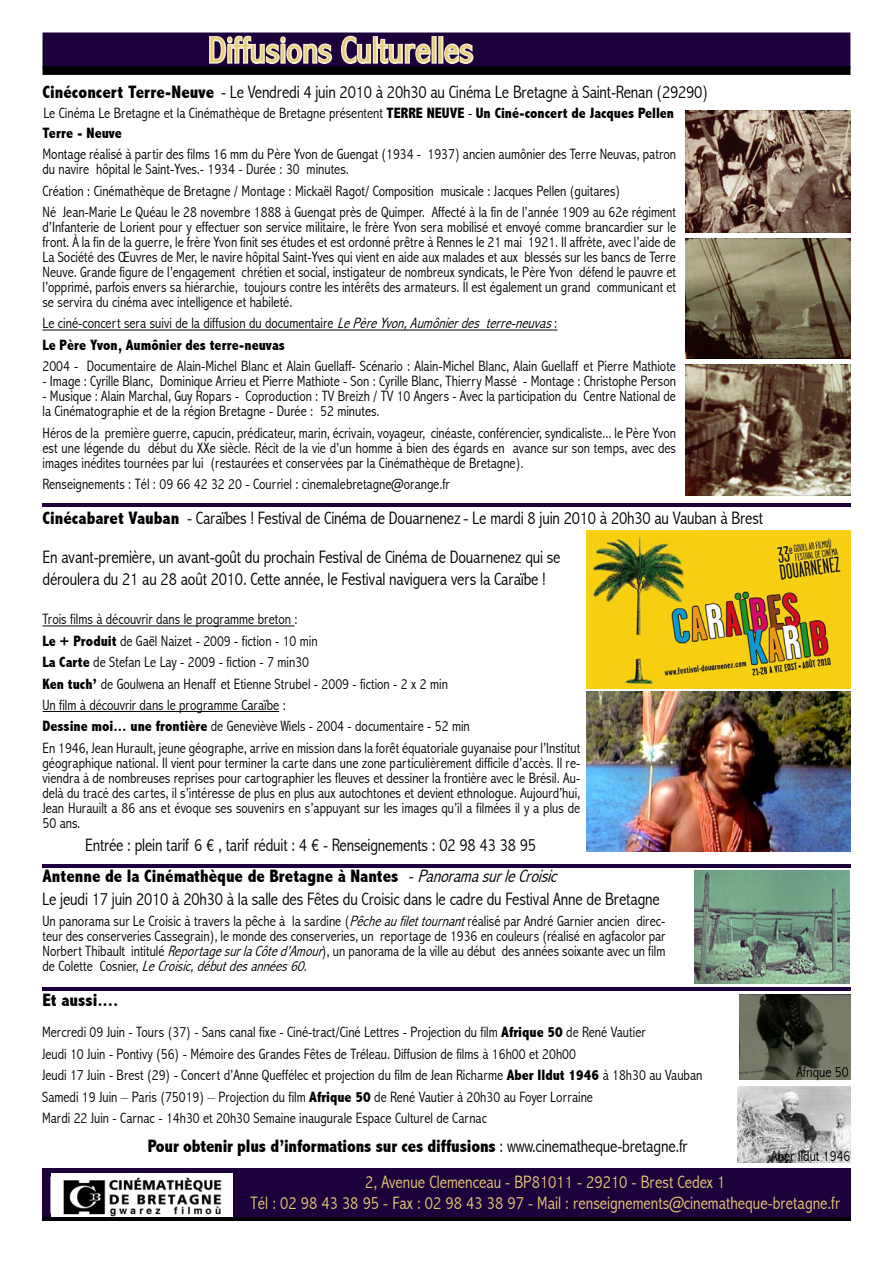
<style>
.page{position:relative;width:893px;height:1263px;background:#fff}
.page>*{position:absolute;margin:0;border:0;box-sizing:border-box;transform-origin:0 0}
.t1{font:300 condensed 36px "Abadi";letter-spacing:.02em;color:#e7c975}
.t2{font:300 condensed 18px/21.6px "Abadi";letter-spacing:-.01em;color:#000}
.t3{font:800 condensed 18px "Abadi";color:#000}
.t4{font:300 condensed 18px/21.6px "Abadi";color:#e7c975;text-align:center}
.t5{font:italic 300 condensed 18px "Abadi";color:#000}
.t6{font:300 condensed 15px/15px "Abadi";color:#000}
.t7{font:800 condensed 15px "Abadi";color:#000}
.s1{font-weight:800}
.s2{font-style:italic}
.s3{font-style:normal}
.s4{font-weight:300}
</style>
<div class="page">
<div style="left:43px;top:33px;width:807px;height:36px;background:#1c003b"></div>
<div style="left:43px;top:66px;width:807px;height:9px;background:#000"></div>
<svg style="left:209px;top:35px;width:222px;height:29px"></svg>
<div style="left:431px;top:36px;width:6px;height:28px;border:3px solid #f8eed4"></div>
<div style="left:438px;top:36px;width:5px;height:28px;border:3px solid #f8eed4"></div>
<svg style="left:442px;top:41px;width:32px;height:23px"></svg>
<hr style="left:42px;top:503px;width:808px;height:4px;background:#1c003b">
<img style="left:43px;top:1169px;width:807px;height:51px">
<img style="left:51px;top:1173px;width:181px;height:43px">
<hr style="left:43px;top:864px;width:808px;height:4px;background:#1c003b">
<hr style="left:43px;top:625px;width:252px;height:1px;background:#000">
<hr style="left:43px;top:711px;width:236px;height:1px;background:#000">
<img style="left:587px;top:530px;width:264px;height:158px">
<img style="left:587px;top:691px;width:264px;height:160px">
<hr style="left:43px;top:330px;width:514px;height:1px;background:#000">
<img style="left:686px;top:111px;width:165px;height:122px">
<img style="left:686px;top:238px;width:164px;height:120px">
<img style="left:685px;top:364px;width:165px;height:131px">
<img style="left:694px;top:871px;width:156px;height:112px">
<hr style="left:43px;top:987px;width:808px;height:4px;background:#1c003b">
<img style="left:740px;top:995px;width:110px;height:84px">
<img style="left:738px;top:1086px;width:112px;height:77px">
<h1 class="t1" style="left:208px;top:29px;width:266px">Diffusions Culturelles</h1>
<p class="t2" style="left:43px;top:81px;width:667px"><span class="s1">Cinéconcert Terre-Neuve</span> - Le Vendredi 4 juin 2010 à 20h30 au Cinéma Le Bretagne à Saint-Renan (29290)</p>
<p class="t6" style="left:43px;top:105px;width:632px">Le Cinéma Le Bretagne et la Cinémathèque de Bretagne présentent <span class="s1">TERRE NEUVE</span> - <span class="s1">Un Ciné-concert de Jacques Pellen</span></p>
<p class="t7" style="left:43px;top:124px;width:81px">Terre - Neuve</p>
<p class="t6" style="left:43px;top:147px;width:635px">Montage réalisé à partir des films 16 mm du Père Yvon de Guengat (1934 - 1937) ancien aumônier des Terre Neuvas, patron du navire hôpital le Saint-Yves.- 1934 - Durée : 30 minutes.</p>
<p class="t6" style="left:43px;top:180px;width:635px;line-height:21.5px">Création : Cinémathèque de Bretagne / Montage : Mickaël Ragot/ Composition musicale : Jacques Pellen (guitares)<br>Né Jean-Marie Le Quéau le 28 novembre 1888 à Guengat près de Quimper. Affecté à la fin de l’année 1909 au 62e régiment</p>
<p class="t6" style="left:43px;top:220px;width:635px;text-align:justify">d’Infanterie de Lorient pour y effectuer son service militaire, le frère Yvon sera mobilisé et envoyé comme brancardier sur le front. À la fin de la guerre, le frère Yvon finit ses études et est ordonné prêtre à Rennes le 21 mai 1921. Il affrète, avec l’aide de La Société des Œuvres de Mer, le navire hôpital Saint-Yves qui vient en aide aux malades et aux blessés sur les bancs de Terre Neuve. Grande figure de l’engagement chrétien et social, instigateur de nombreux syndicats, le Père Yvon défend le pauvre et l’opprimé, parfois envers sa hiérarchie, toujours contre les intérêts des armateurs. Il est également un grand communicant et se servira du cinéma avec intelligence et habileté.</p>
<p class="t6" style="left:43px;top:313px;width:516px;line-height:21.5px">Le ciné-concert sera suivi de la diffusion du documentaire <span class="s2">LePèreYvon,Aumônierdes terre-neuvas</span>:<br><span class="s1">Le Père Yvon, Aumônier des terre-neuvas</span></p>
<p class="t6" style="left:43px;top:359px;width:635px">2004 - Documentaire de Alain-Michel Blanc et Alain Guellaff- Scénario : Alain-Michel Blanc, Alain Guellaff et Pierre Mathiote</p>
<p class="t6" style="left:43px;top:374px;width:635px">- Image : Cyrille Blanc, Dominique Arrieu et Pierre Mathiote - Son : Cyrille Blanc, Thierry Massé - Montage : Christophe Person</p>
<p class="t6" style="left:43px;top:389px;width:635px">- Musique : Alain Marchal, Guy Ropars - Coproduction : TV Breizh / TV 10 Angers - Avec la participation du Centre National de la Cinématographie et de la région Bretagne - Durée : 52 minutes.</p>
<p class="t6" style="left:43px;top:425px;width:635px;text-align:justify">Héros de la première guerre, capucin, prédicateur, marin, écrivain, voyageur, cinéaste, conférencier, syndicaliste... le Père Yvon est une légende du début du XXe siècle. Récit de la vie d’un homme à bien des égards en avance sur son temps, avec des images inédites tournées par lui (restaurées et conservées par la Cinémathèque de Bretagne).</p>
<p class="t6" style="left:43px;top:476px;width:409px">Renseignements : Tél : 09 66 42 32 20 - Courriel : cinemalebretagne@orange.fr</p>
<p class="t2" style="left:43px;top:508px;width:722px"><span class="s1">Cinécabaret Vauban</span> - Caraïbes ! Festival de Cinéma de Douarnenez - Le mardi 8 juin 2010 à 20h30 au Vauban à Brest</p>
<p class="t2" style="left:43px;top:546px;width:520px">En avant-première, un avant-goût du prochain Festival de Cinéma de Douarnenez qui se déroulera du 21 au 28 août 2010. Cette année, le Festival naviguera vers la Caraïbe !</p>
<p class="t6" style="left:43px;top:609px;width:539px;line-height:21.5px">Trois films à découvrir dans le programme breton :<br><span class="s1">Le + Produit</span> de Gaël Naizet - 2009 - fiction - 10 min<br><span class="s1">La Carte</span> de Stefan Le Lay - 2009 - fiction - 7 min30<br><span class="s1">Ken tuch’</span> de Goulwena an Henaff et Etienne Strubel - 2009 - fiction - 2 x 2 min<br>Un film à découvrir dans le programme Caraïbe :<br><span class="s1">Dessine moi... une frontière</span> de Geneviève Wiels - 2004 - documentaire - 52 min<br>En 1946, Jean Hurault, jeune géographe, arrive en mission dans la forêt équatoriale guyanaise pour l’Institut</p>
<p class="t6" style="left:43px;top:755px;width:539px;text-align:justify">géographique national. Il vient pour terminer la carte dans une zone particulièrement difficile d’accès. Il re&shy;viendra à de nombreuses reprises pour cartographier les fleuves et dessiner la frontière avec le Brésil. Au&shy;delà du tracé des cartes, il s’intéresse de plus en plus aux autochtones et devient ethnologue. Aujourd’hui, Jean Hurauilt a 86 ans et évoque ses souvenirs en s’appuyant sur les images qu’il a filmées il y a plus de 50 ans.</p>
<p class="t2" style="left:85px;top:834px;width:452px">Entrée : plein tarif 6 € , tarif réduit : 4 € - Renseignements : 02 98 43 38 95</p>
<p class="t5" style="left:409px;top:865px;width:155px"><span class="s3">-</span> PanoramasurleCroisic</p>
<p class="t3" style="left:43px;top:866px;width:357px">Antenne de la Cinémathèque de Bretagne à Nantes</p>
<p class="t2" style="left:42px;top:888px;width:619px">Le jeudi 17 juin 2010 à 20h30 à la salle des Fêtes du Croisic dans le cadre du Festival Anne de Bretagne</p>
<p class="t6" style="left:43px;top:914px;width:624px;text-align:justify">Un panorama sur Le Croisic à travers la pêche à la sardine (<span class="s2">Pêcheaufilettournant</span>réalisé par André Garnier ancien direc&shy;teur des conserveries Cassegrain), le monde des conserveries, un reportage de 1936 en couleurs (réalisé en agfacolor par Norbert Thibault intitulé <span class="s2">ReportagesurlaCôted’Amour</span>), un panorama de la ville au début des années soixante avec un film d e C o l e t t e C o s n i e r , <span class="s2">LeCroisic,débutdesannées60</span>.</p>
<p class="t3" style="left:43px;top:990px;width:77px">Et aussi....</p>
<p class="t6" style="left:42px;top:1022px;width:662px;line-height:21.5px">Mercredi 09 Juin - Tours (37) - Sans canal fixe - Ciné-tract/Ciné Lettres - Projection du film <span class="s1">Afrique 50</span> de René Vautier<br>Jeudi 10 Juin - Pontivy (56) - Mémoire des Grandes Fêtes de Tréleau. Diffusion de films à 16h00 et 20h00<br>Jeudi 17 Juin - Brest (29) - Concert d’Anne Queffélec et projection du film de Jean Richarme <span class="s1">Aber Ildut 1946</span> à 18h30 au Vauban Samedi 19 Juin – Paris (75019) – Projection du film <span class="s1">Afrique 50</span> de René Vautier à 20h30 au Foyer Lorraine<br>Mardi 22 Juin - Carnac - 14h30 et 20h30 Semaine inaugurale Espace Culturel de Carnac</p>
<p class="t3" style="left:148px;top:1136px;width:541px">Pour obtenir plus d’informations sur ces diffusions <span class="s4">: www.cinematheque-bretagne.fr</span></p>
<p class="t6" style="left:796px;top:1064px;width:54px">Afrique 50</p>
<p class="t6" style="left:771px;top:1149px;width:81px">Aber Ildut 1946</p>
<p class="t4" style="left:251px;top:1171px;width:591px">2, Avenue Clemenceau - BP81011 - 29210 - Brest Cedex 1<br>Tél : 02 98 43 38 95 - Fax : 02 98 43 38 97 - Mail : renseignements@cinematheque-bretagne.fr</p>
</div>
